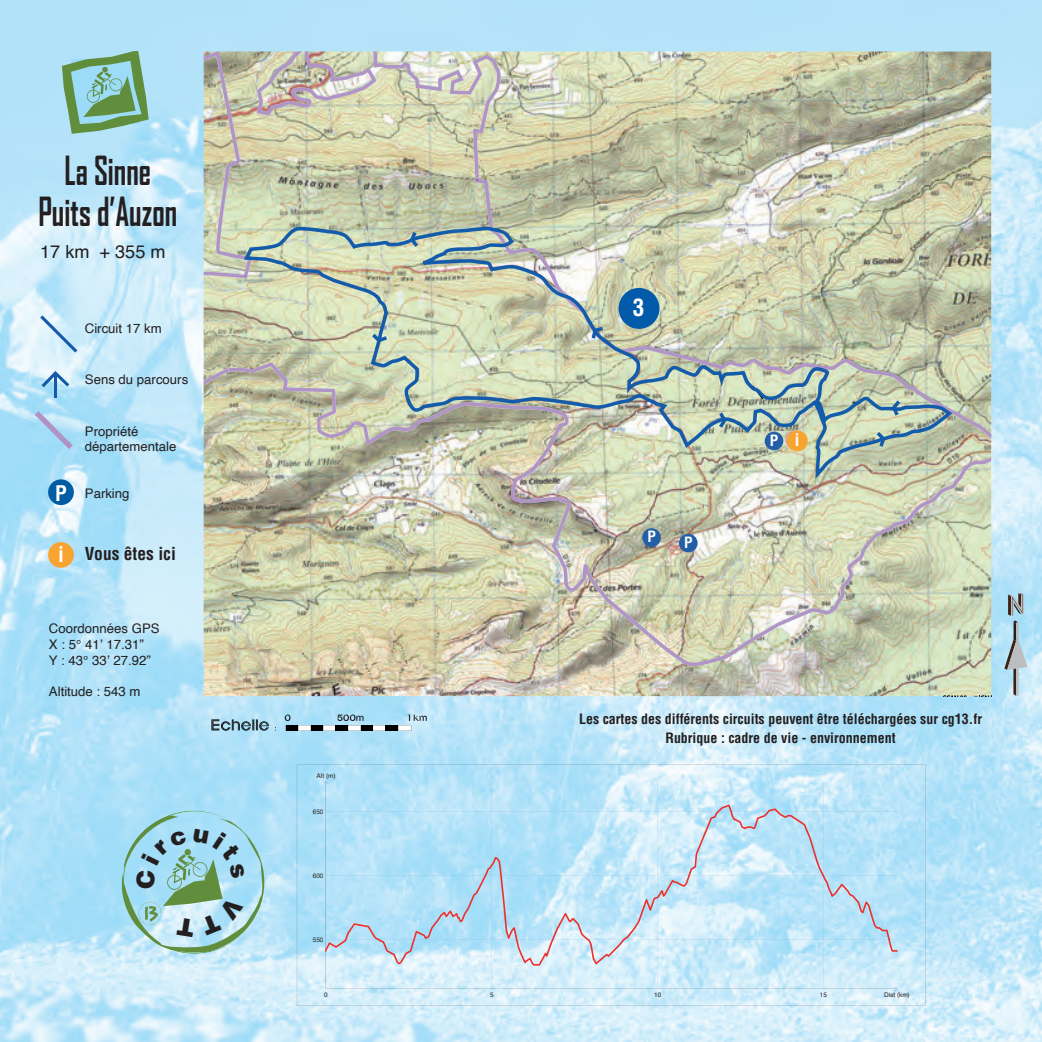
<style>
.page{position:relative;width:1042px;height:1042px;background:#fff}
.page>*{position:absolute;margin:0;border:0;box-sizing:border-box;transform-origin:0 0}
.t1{font:700 38.5px/40.2px "Agency FB";color:#231f20;text-align:center;scale:.79 1}
.t2{font:700 condensed 23.45px "Helvetica";color:#fff}
.t3{font:700 condensed 21px "Helvetica";color:#fff}
.t4{font:18.03px "Helvetica";color:#231f20}
.t5{font:700 condensed 17.5px "Helvetica";color:#231f20}
.t6{font:700 condensed 15.22px "Helvetica";color:#fff}
.t7{font:700 condensed 14px/18.4px "Helvetica";color:#231f20;text-align:center}
.t8{font:13.12px/15.8px "Helvetica";color:#231f20}
.t9{font:6.48px "Helvetica";letter-spacing:.005em;color:#231f20}
.s1{font-size:16.97px}
</style>
<div class="page">
<img style="left:0;top:0;width:1042px;height:1042px">
<svg style="left:211px;top:719px;width:58px;height:11px"></svg>
<svg style="left:285px;top:714px;width:142px;height:17px;background:#96b6c4"></svg>
<img style="left:377px;top:51px;width:546px;height:176px">
<img style="left:204px;top:51px;width:296px;height:128px">
<img style="left:257px;top:51px;width:115px;height:64px">
<img style="left:216px;top:161px;width:36px;height:111px">
<img style="left:474px;top:179px;width:55px;height:48px">
<img style="left:204px;top:272px;width:40px;height:7px">
<img style="left:529px;top:479px;width:60px;height:113px">
<img style="left:204px;top:320px;width:25px;height:65px">
<img style="left:228px;top:362px;width:16px;height:61px">
<img style="left:952px;top:372px;width:24px;height:50px">
<img style="left:317px;top:479px;width:212px;height:5px">
<img style="left:949px;top:422px;width:42px;height:68px">
<img style="left:511px;top:483px;width:18px;height:20px">
<img style="left:865px;top:486px;width:84px;height:59px">
<img style="left:589px;top:568px;width:60px;height:69px">
<img style="left:829px;top:544px;width:41px;height:70px">
<img style="left:649px;top:608px;width:180px;height:58px">
<svg style="left:498px;top:479px;width:11px;height:8px"></svg>
<svg style="left:725px;top:479px;width:75px;height:24px"></svg>
<svg style="left:554px;top:501px;width:9px;height:8px"></svg>
<svg style="left:943px;top:695px;width:23px;height:2px"></svg>
<svg style="left:973px;top:695px;width:19px;height:2px"></svg>
<div style="left:642px;top:528px;width:19px;height:19px;background:#225fa6;border-radius:50%"></div>
<div style="left:679px;top:534px;width:18px;height:18px;background:#225fa6;border-radius:50%"></div>
<img style="left:244px;top:227px;width:708px;height:252px">
<svg style="left:719px;top:412px;width:8px;height:16px"></svg>
<svg style="left:876px;top:432px;width:9px;height:15px"></svg>
<svg style="left:892px;top:400px;width:8px;height:15px"></svg>
<svg style="left:592px;top:327px;width:11px;height:11px"></svg>
<svg style="left:410px;top:232px;width:8px;height:15px"></svg>
<svg style="left:372px;top:334px;width:15px;height:8px"></svg>
<svg style="left:40px;top:315px;width:37px;height:37px"></svg>
<svg style="left:35px;top:411px;width:38px;height:38px"></svg>
<div style="left:48px;top:479px;width:26px;height:26px;background:#015ca3;border-radius:50%"></div>
<div style="left:48px;top:542px;width:26px;height:26px;background:#f9a431;border-radius:50%"></div>
<svg style="left:42px;top:371px;width:27px;height:16px"></svg>
<hr style="left:54px;top:374px;width:3px;height:24px;background:#1559a9">
<svg style="left:1004px;top:593px;width:23px;height:103px;background:#a5bfcc"></svg>
<svg style="left:62px;top:51px;width:87px;height:83px;background:#85b9a1"></svg>
<svg style="left:297px;top:764px;width:629px;height:242px;background:#c0e6f8"></svg>
<svg style="left:324px;top:781px;width:573px;height:210px;background:#c9e9f9"></svg>
<svg style="left:325px;top:804px;width:573px;height:161px;background:#bee2f4"></svg>
<div style="left:618px;top:288px;width:41px;height:41px;background:#015aaa;border-radius:50%"></div>
<svg style="left:122px;top:810px;width:142px;height:144px;background:#a4d6de"></svg>
<h1 class="t1" style="left:39px;top:151px;width:177px">La Sinne<br>Puits d’Auzon</h1>
<h3 class="t4" style="left:40px;top:238px;width:127px">17 km + 355 m</h3>
<p class="t8" style="left:85px;top:321px;width:78px">Circuit 17 km</p>
<p class="t8" style="left:85px;top:371px;width:105px">Sens du parcours</p>
<h3 class="t3" style="left:55px;top:480px;width:13px">P</h3>
<h3 class="t3" style="left:58px;top:541px;width:7px">i</h3>
<p class="t8" style="left:85px;top:423px;width:93px">Propriété départementale</p>
<p class="t8" style="left:85px;top:486px;width:46px">Parking</p>
<h3 class="t5" style="left:85px;top:543px;width:92px">Vous êtes ici</h3>
<p class="t8" style="left:49px;top:621px;width:112px">Coordonnées GPS<br>X : 5° 41ʼ 17.31”<br>Y : 43° 33ʼ 27.92”</p>
<p class="t8" style="left:49px;top:684px;width:93px">Altitude : 543 m</p>
<h2 class="t2" style="left:633px;top:293px;width:13px">3</h2>
<p class="t6" style="left:647px;top:527px;width:10px">P</p>
<p class="t6" style="left:684px;top:533px;width:10px">P</p>
<p class="t6" style="left:770px;top:431px;width:31px">P <span class="s1">i</span></p>
<p class="t9" style="left:317px;top:770px;width:20px">Alt (m)</p>
<p class="t9" style="left:313px;top:807px;width:12px">650</p>
<p class="t9" style="left:313px;top:870px;width:12px">600</p>
<p class="t9" style="left:313px;top:934px;width:12px">550</p>
<p class="t7" style="left:579px;top:710px;width:404px">Les cartes des différents circuits peuvent être téléchargées sur cg13.fr<br>Rubrique : cadre de vie - environnement</p>
<p class="t9" style="left:324px;top:990px;width:5px">0</p>
<p class="t9" style="left:490px;top:990px;width:5px">5</p>
<p class="t9" style="left:654px;top:990px;width:9px">10</p>
<p class="t9" style="left:820px;top:990px;width:9px">15</p>
<p class="t9" style="left:884px;top:990px;width:27px">Dist (km)</p>
</div>
